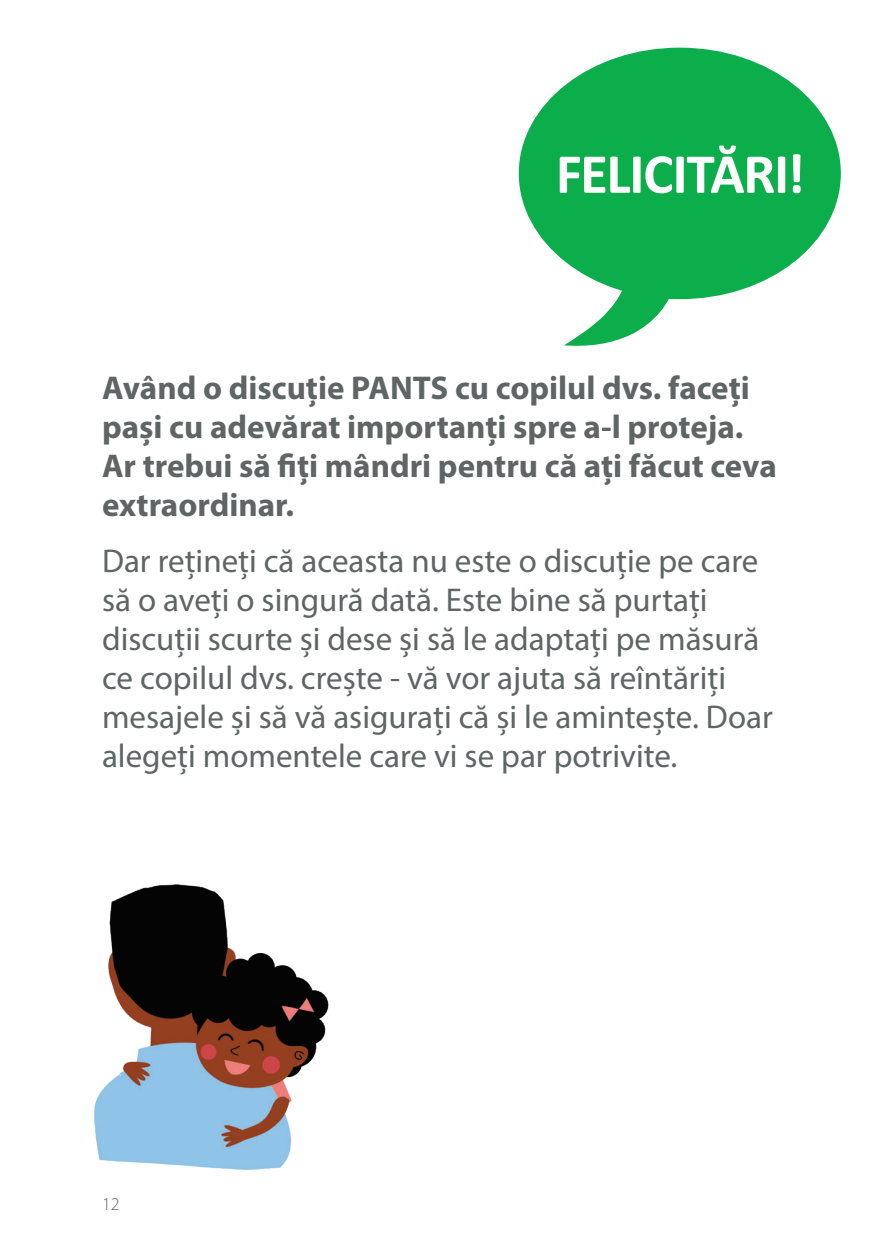
<style>
.page{position:relative;width:893px;height:1259px;background:#fff}
.page>*{position:absolute;margin:0;border:0;box-sizing:border-box;transform-origin:0 0}
.NPCC_Light_Folio_lef{font:700 57px "Calibri";letter-spacing:-.025em;color:#fff}
.NSPCC_Bold_Body_Copy{font:33px/39px "Myriad Pro";color:#5f6465}
.NSPCC_Bold_Body_Copy-2{font:700 33px/39px "Myriad Pro";color:#5f6465}
.t1{font:300 18px "Myriad Pro";color:#5f6465}
</style>
<div class="page">
<hr style="left:892px;top:0;width:1px;height:1259px;background:#24a8c7">
<div style="left:519px;top:48px;width:322px;height:251px;background:#0cae4c;border-radius:50%"></div>
<svg style="left:564px;top:279px;width:111px;height:67px"></svg>
<img style="left:94px;top:884px;width:235px;height:286px">
<p class="NPCC_Light_Folio_lef" style="left:556px;top:133px;width:251px">FELICITĂRI!</p>
<p class="NSPCC_Bold_Body_Copy-2" style="left:102px;top:367px;width:676px">Având o discuție PANTS cu copilul dvs. faceți pași cu adevărat importanți spre a-l proteja.<br>Ar trebui să fiți mândri pentru că ați făcut ceva extraordinar.</p>
<p class="NSPCC_Bold_Body_Copy" style="left:102px;top:541px;width:672px">Dar rețineți că aceasta nu este o discuție pe care să o aveți o singură dată. Este bine să purtați discuții scurte și dese și să le adaptați pe măsură ce copilul dvs. crește - vă vor ajuta să reîntăriți mesajele și să vă asigurați că și le amintește. Doar alegeți momentele care vi se par potrivite.</p>
<p class="t1" style="left:102px;top:1192px;width:19px">12</p>
</div>
